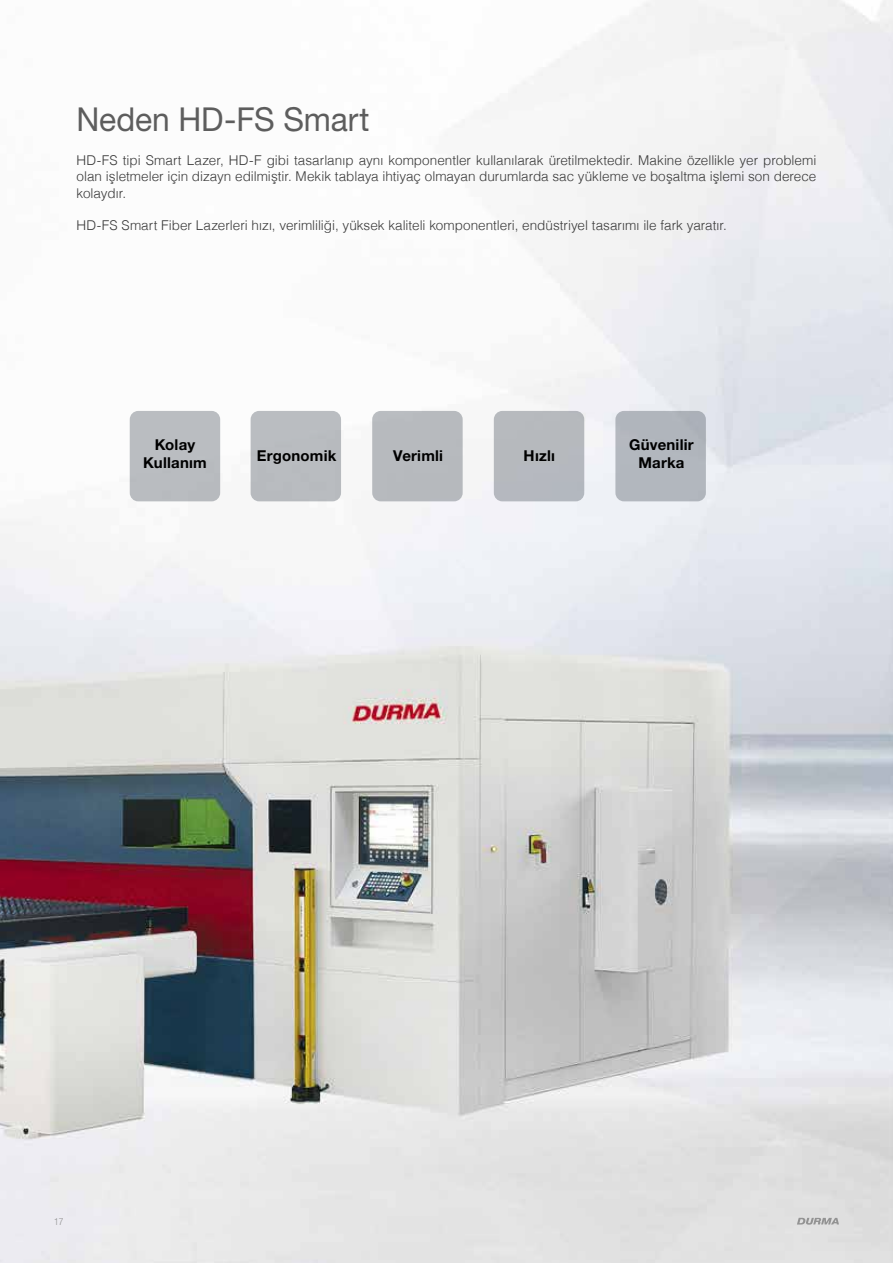
<style>
.page{position:relative;width:893px;height:1263px;background:#fff}
.page>*{position:absolute;margin:0;border:0;box-sizing:border-box;transform-origin:0 0}
.t1{font:33px "Helvetica Neue LT Pro";letter-spacing:-.005em;color:#5d5d5d;scale:.96 1}
.t2{font:700 15px/18px "Helvetica Neue LT Pro";letter-spacing:.015em;color:#000;text-align:center}
.t3{font:300 13.5px/16.2px "Helvetica";color:#393939;text-align:justify}
.t4{font:300 condensed 9.75px "Helvetica Neue LT Pro";color:#939393}
</style>
<div class="page">
<img style="left:0;top:0;width:893px;height:1263px">
<div style="left:130px;top:411px;width:90px;height:90px;background:#babdc1;border-radius:9px"></div>
<div style="left:494px;top:411px;width:90px;height:90px;background:#b6b9be;border-radius:9px"></div>
<div style="left:372px;top:411px;width:91px;height:90px;background:#b7babe;border-radius:9px"></div>
<div style="left:251px;top:411px;width:90px;height:90px;background:#b9bcc0;border-radius:9px"></div>
<div style="left:615px;top:411px;width:91px;height:90px;background:#b2b7be;border-radius:9px"></div>
<svg style="left:797px;top:1218px;width:42px;height:6px"></svg>
<h1 class="t1" style="left:77px;top:100px;width:307px">Neden HD-FS Smart</h1>
<p class="t3" style="left:77px;top:151px;width:741px">HD-FS tipi Smart Lazer, HD-F gibi tasarlanıp aynı komponentler kullanılarak üretilmektedir. Makine özellikle yer problemi olan işletmeler için dizayn edilmiştir. Mekik tablaya ihtiyaç olmayan durumlarda sac yükleme ve boşaltma işlemi son derece kolaydır.</p>
<p class="t3" style="left:77px;top:216px;width:652px">HD-FS Smart Fiber Lazerleri hızı, verimliliği, yüksek kaliteli komponentleri, endüstriyel tasarımı ile fark yaratır.</p>
<p class="t2" style="left:143px;top:435px;width:65px">Kolay<br>Kullanım</p>
<p class="t2" style="left:257px;top:446px;width:81px">Ergonomik</p>
<p class="t2" style="left:393px;top:446px;width:51px">Verimli</p>
<p class="t2" style="left:524px;top:446px;width:33px">Hızlı</p>
<p class="t2" style="left:629px;top:435px;width:66px">Güvenilir<br>Marka</p>
<p class="t4" style="left:54px;top:1215px;width:11px">17</p>
</div>
